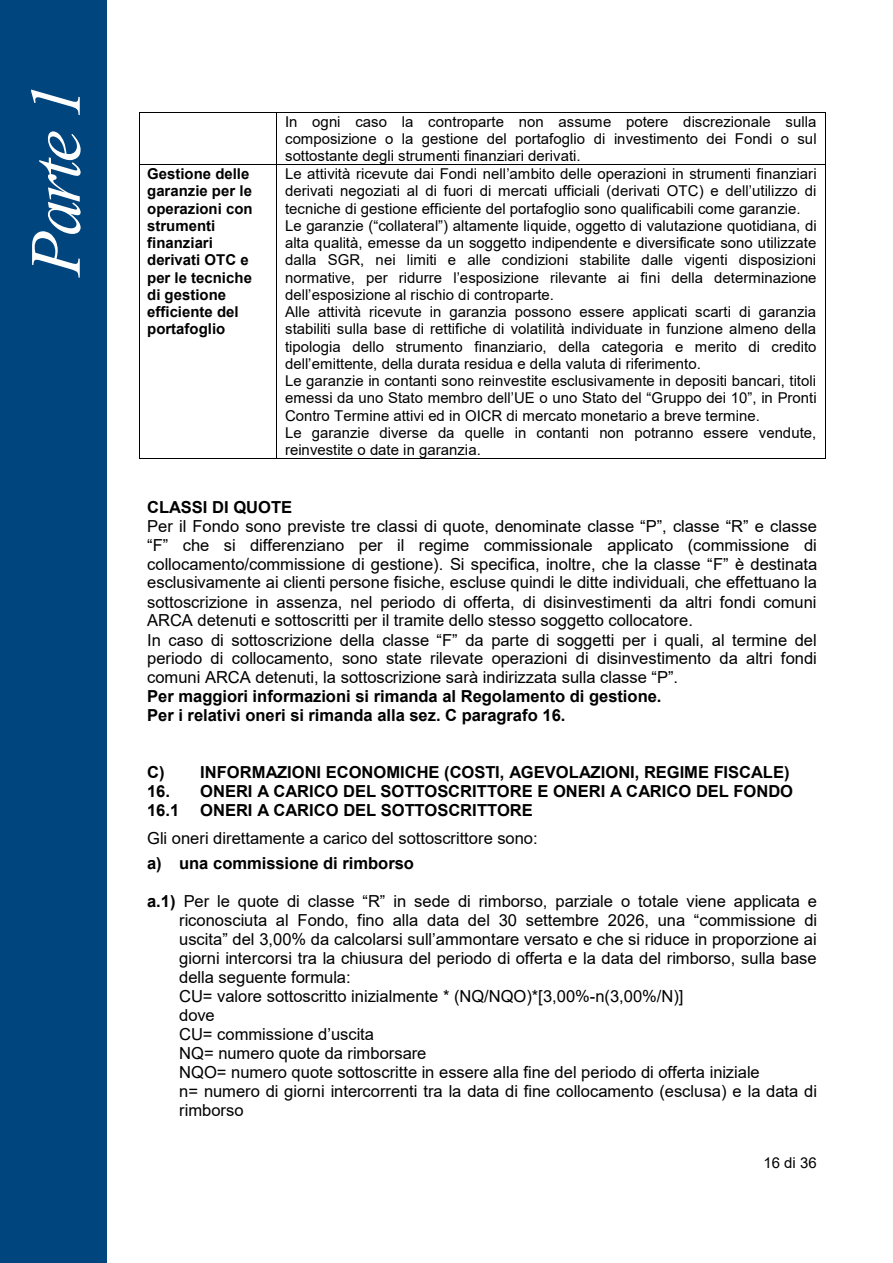
<style>
.page{position:relative;width:893px;height:1263px;background:#fff}
.page>*{position:absolute;margin:0;border:0;box-sizing:border-box;transform-origin:0 0}
.t1{font:italic 72px "Times New Roman";color:#fff}
.t2{font:16.5px/19px "Arial";color:#000}
.t3{font:700 16.5px/18.9px "Arial";color:#000}
.t4{font:15px/17.2px "Arial";color:#000;text-align:justify}
.t5{font:700 15px/17.2px "Arial";color:#000}
.s1{font-weight:700}
</style>
<div class="page">
<hr style="left:139px;top:112px;width:138px;height:1px;background:#000">
<hr style="left:277px;top:112px;width:548px;height:1px;background:#000">
<hr style="left:139px;top:113px;width:1px;height:51px;background:#000">
<hr style="left:277px;top:113px;width:1px;height:51px;background:#000">
<hr style="left:825px;top:113px;width:1px;height:51px;background:#000">
<hr style="left:139px;top:164px;width:138px;height:1px;background:#000">
<hr style="left:277px;top:164px;width:548px;height:1px;background:#000">
<hr style="left:139px;top:165px;width:1px;height:293px;background:#000">
<hr style="left:139px;top:458px;width:138px;height:1px;background:#000">
<hr style="left:277px;top:165px;width:1px;height:293px;background:#000">
<hr style="left:277px;top:458px;width:548px;height:1px;background:#000">
<hr style="left:825px;top:165px;width:1px;height:293px;background:#000">
<div style="left:0;top:0;width:106px;height:1263px;background:#00457d"></div>
<h1 class="t1" style="left:6px;top:276px;width:194px;rotate:-90deg">Parte 1</h1>
<p class="t4" style="left:285px;top:113px;width:533px">In ogni caso la controparte non assume potere discrezionale sulla composizione o la gestione del portafoglio di investimento dei Fondi o sul sottostante degli strumenti finanziari derivati.</p>
<p class="t5" style="left:147px;top:166px;width:107px">Gestione delle garanzie per le operazioni con strumenti finanziari derivati OTC e per le tecniche di gestione efficiente del portafoglio</p>
<p class="t4" style="left:285px;top:165px;width:533px;text-align:left">Le attività ricevute dai Fondi nell’ambito delle operazioni in strumenti finanziari derivati negoziati al di fuori di mercati ufficiali (derivati OTC) e dell’utilizzo di tecniche di gestione efficiente del portafoglio sono qualificabili come garanzie.<br>Le garanzie (“collateral”) altamente liquide, oggetto di valutazione quotidiana, di alta qualità, emesse da un soggetto indipendente e diversificate sono utilizzate dalla SGR, nei limiti e alle condizioni stabilite dalle vigenti disposizioni normative, per ridurre l’esposizione rilevante ai fini della determinazione dell’esposizione al rischio di controparte.<br>Alle attività ricevute in garanzia possono essere applicati scarti di garanzia stabiliti sulla base di rettifiche di volatilità individuate in funzione almeno della tipologia dello strumento finanziario, della categoria e merito di credito dell’emittente, della durata residua e della valuta di riferimento.<br>Le garanzie in contanti sono reinvestite esclusivamente in depositi bancari, titoli emessi da uno Stato membro dell’UE o uno Stato del “Gruppo dei 10”, in Pronti Contro Termine attivi ed in OICR di mercato monetario a breve termine.<br>Le garanzie diverse da quelle in contanti non potranno essere vendute, reinvestite o date in garanzia.</p>
<p class="t3" style="left:147px;top:498px;width:146px">CLASSI DI QUOTE</p>
<p class="t2" style="left:147px;top:516px;width:672px">Per il Fondo sono previste tre classi di quote, denominate classe “P”, classe “R” e classe “F” che si differenziano per il regime commissionale applicato (commissione di collocamento/commissione di gestione). Si specifica, inoltre, che la classe “F” è destinata esclusivamente ai clienti persone fisiche, escluse quindi le ditte individuali, che effettuano la sottoscrizione in assenza, nel periodo di offerta, di disinvestimenti da altri fondi comuni ARCA detenuti e sottoscritti per il tramite dello stesso soggetto collocatore.<br>In caso di sottoscrizione della classe “F” da parte di soggetti per i quali, al termine del periodo di collocamento, sono state rilevate operazioni di disinvestimento da altri fondi comuni ARCA detenuti, la sottoscrizione sarà indirizzata sulla classe “P”.</p>
<p class="t3" style="left:147px;top:688px;width:516px">Per maggiori informazioni si rimanda al Regolamento di gestione.<br>Per i relativi oneri si rimanda alla sez. C paragrafo 16.</p>
<p class="t3" style="left:147px;top:763px;width:644px">C) INFORMAZIONI ECONOMICHE (COSTI, AGEVOLAZIONI, REGIME FISCALE)</p>
<p class="t3" style="left:147px;top:782px;width:647px">16. ONERI A CARICO DEL SOTTOSCRITTORE E ONERI A CARICO DEL FONDO<br>16.1</p>
<p class="t3" style="left:200px;top:801px;width:334px">ONERI A CARICO DEL SOTTOSCRITTORE</p>
<p class="t2" style="left:147px;top:829px;width:392px">Gli oneri direttamente a carico del sottoscrittore sono:</p>
<p class="t3" style="left:147px;top:854px;width:268px">a) una commissione di rimborso</p>
<p class="t2" style="left:179px;top:892px;width:639px;text-indent:-32px"><span class="s1">a.1)</span> Per le quote di classe “R” in sede di rimborso, parziale o totale viene applicata e riconosciuta al Fondo, fino alla data del 30 settembre 2026, una “commissione di uscita” del 3,00% da calcolarsi sull’ammontare versato e che si riduce in proporzione ai giorni intercorsi tra la chiusura del periodo di offerta e la data del rimborso, sulla base della seguente formula:<br>CU= valore sottoscritto inizialmente * (NQ/NQO)*[3,00%-n(3,00%/N)]<br>dove<br>CU= commissione d’uscita<br>NQ= numero quote da rimborsare<br>NQO= numero quote sottoscritte in essere alla fine del periodo di offerta iniziale<br>n= numero di giorni intercorrenti tra la data di fine collocamento (esclusa) e la data di rimborso</p>
<p class="t4" style="left:763px;top:1154px;width:55px">16 di 36</p>
</div>
